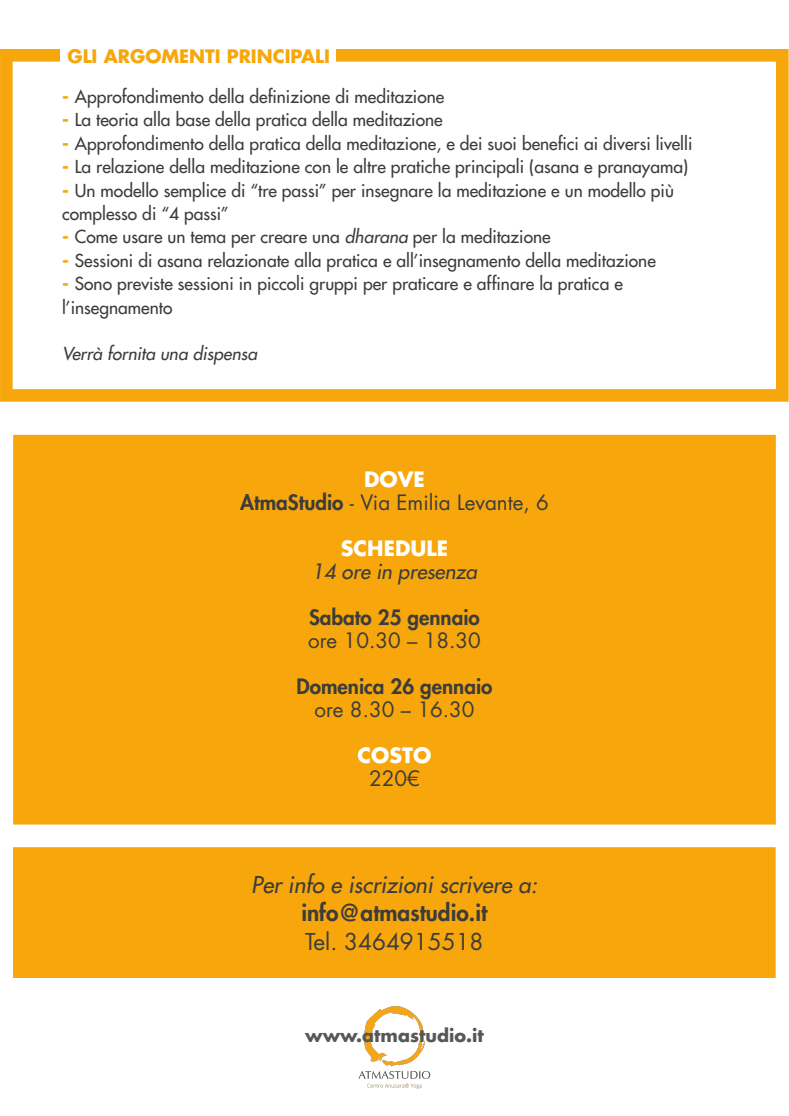
<style>
.page{position:relative;width:789px;height:1116px;background:#fff}
.page>*{position:absolute;margin:0;border:0;box-sizing:border-box;transform-origin:0 0}
.t1{font:italic 22.6px "Futura LT";color:#3c3c3b}
.t2{font:800 22.6px "Futura LT";color:#3c3c3b}
.t3{font:22.6px "Futura LT";color:#3c3c3b}
.t4{font:20.6px/23px "Futura LT";color:#3c3c3b;text-align:center}
.t5{font:800 20.6px "Futura LT";color:#3c3c3b}
.t6{font:italic 20.6px "Futura LT";color:#3c3c3b}
.t7{font:700 20.6px "Futura LT";color:#fff}
.t8{font:700 18.08px "Futura LT";color:#f7a70b}
.t9{font:700 17.62px "Futura LT";color:#575756}
.t10{font:17.4px/23.4px "Futura LT";color:#3c3c3b}
.t11{font:italic 17.4px "Futura LT";color:#3c3c3b}
.s1{font-weight:700;color:#f7a70f}
.s2{font-style:italic}
.s3{font-weight:700;color:#fff}
.s4{font-weight:800}
</style>
<div class="page">
<div style="left:0;top:49px;width:788px;height:353px;border:13px solid #f7a70b"></div>
<div style="left:60px;top:42px;width:276px;height:29px;background:#fff"></div>
<div style="left:7px;top:428px;width:775px;height:403px;background:#f7a70b"></div>
<div style="left:1px;top:422px;width:787px;height:415px;border:13px solid #fff"></div>
<div style="left:7px;top:841px;width:775px;height:143px;background:#f7a70b"></div>
<div style="left:0;top:834px;width:788px;height:156px;border:13px solid #fff"></div>
<img style="left:358px;top:1006px;width:73px;height:83px">
<p class="t8" style="left:67px;top:44px;width:264px">GLI ARGOMENTI PRINCIPALI</p>
<p class="t10" style="left:62px;top:85px;width:384px"><span class="s1">-</span> Approfondimento della definizione di meditazione</p>
<p class="t10" style="left:62px;top:108px;width:382px"><span class="s1">-</span> La teoria alla base della pratica della meditazione</p>
<p class="t10" style="left:62px;top:131px;width:632px"><span class="s1">-</span> Approfondimento della pratica della meditazione, e dei suoi benefici ai diversi livelli</p>
<p class="t10" style="left:62px;top:155px;width:627px"><span class="s1">-</span> La relazione della meditazione con le altre pratiche principali (asana e pranayama)</p>
<p class="t10" style="left:62px;top:178px;width:613px"><span class="s1">-</span> Un modello semplice di “tre passi” per insegnare la meditazione e un modello più complesso di “4 passi”</p>
<p class="t10" style="left:62px;top:225px;width:490px"><span class="s1">-</span> Come usare un tema per creare una <span class="s2">dharana</span> per la meditazione</p>
<p class="t10" style="left:62px;top:248px;width:595px"><span class="s1">-</span> Sessioni di asana relazionate alla pratica e all’insegnamento della meditazione</p>
<p class="t10" style="left:62px;top:272px;width:562px"><span class="s1">-</span> Sono previste sessioni in piccoli gruppi per praticare e affinare la pratica e l’insegnamento</p>
<p class="t11" style="left:62px;top:343px;width:197px">Verrà fornita una dispensa</p>
<p class="t4" style="left:240px;top:468px;width:310px"><span class="s3">DOVE<br></span><span class="s4">AtmaStudio</span> - Via Emilia Levante, 6</p>
<p class="t7" style="left:341px;top:535px;width:109px">SCHEDULE</p>
<p class="t6" style="left:312px;top:559px;width:167px">14 ore in presenza</p>
<p class="t5" style="left:309px;top:604px;width:172px">Sabato 25 gennaio</p>
<p class="t4" style="left:308px;top:629px;width:174px">ore 10.30 – 18.30</p>
<p class="t5" style="left:296px;top:673px;width:198px">Domenica 26 gennaio</p>
<p class="t4" style="left:314px;top:698px;width:162px">ore 8.30 – 16.30</p>
<p class="t7" style="left:358px;top:742px;width:75px">COSTO</p>
<p class="t4" style="left:369px;top:767px;width:52px">220€</p>
<p class="t1" style="left:251px;top:870px;width:288px">Per info e iscrizioni scrivere a:</p>
<p class="t2" style="left:301px;top:898px;width:187px">info@atmastudio.it</p>
<p class="t3" style="left:305px;top:927px;width:180px">Tel. 3464915518</p>
<p class="t9" style="left:305px;top:1023px;width:180px">www.atmastudio.it</p>
</div>
